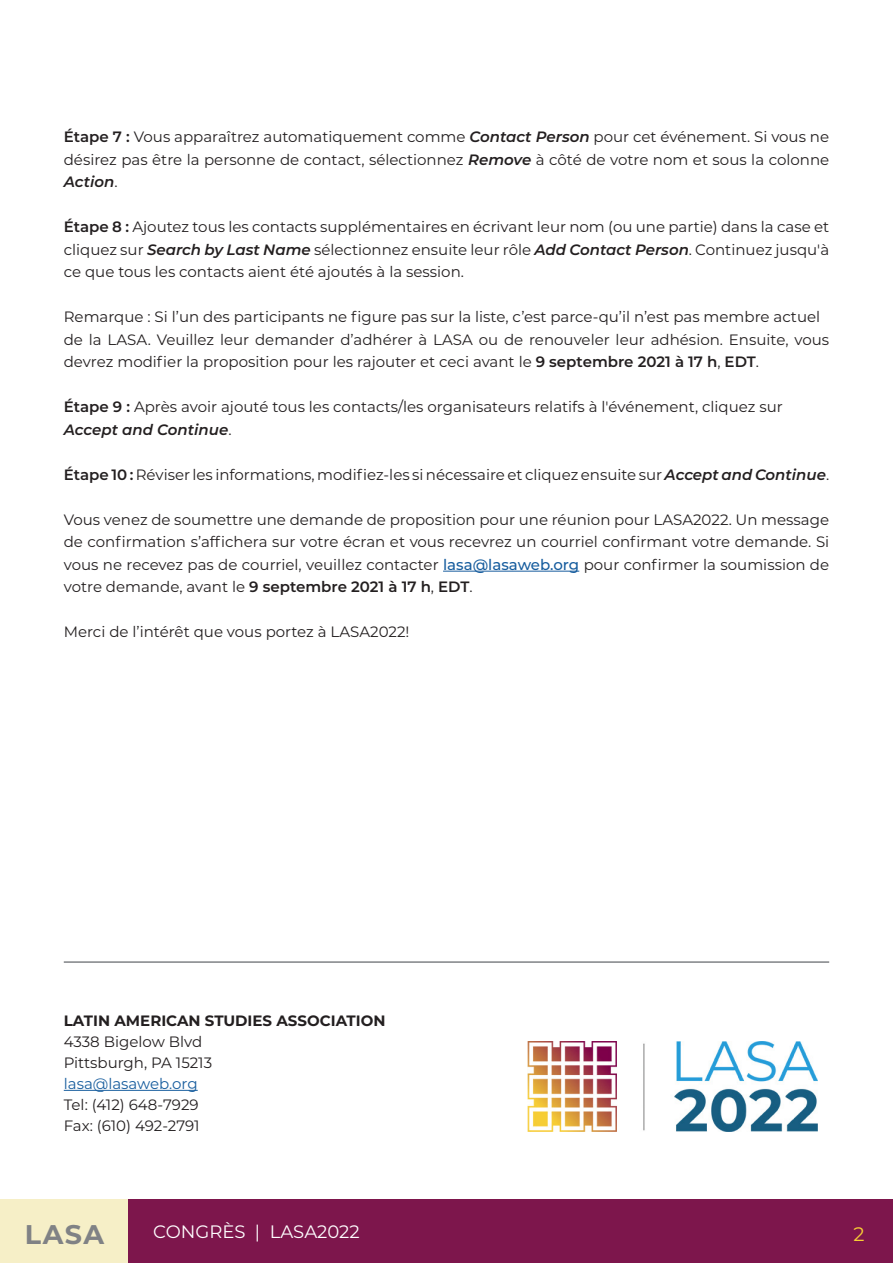
<style>
.page{position:relative;width:893px;height:1263px;background:#fff}
.page>*{position:absolute;margin:0;border:0;box-sizing:border-box;transform-origin:0 0}
.t1{font:700 27px "Montserrat";color:#808285}
.t2{font:19.5px "Montserrat";color:#f8ce34}
.t3{font:18px "Montserrat";color:#fff}
.Cuerpo_de_texto{font:15px/22.5px "Montserrat";color:#231f20;text-align:justify}
.Cuerpo_de_texto_resa{font:700 15px "Montserrat";color:#231f20}
.t4{font:italic 600 15px "Montserrat";color:#231f20}
.Cuerpo_de_texto-2{font:15px "Montserrat";color:#175d9e}
.s1{font-weight:600}
.s2{font-weight:600;font-style:italic}
.s3{font-weight:400;font-style:normal}
.s4{font-weight:500;color:#175d9e}
</style>
<div class="page">
<div style="left:0;top:1199px;width:129px;height:64px;background:#f6efc7"></div>
<div style="left:129px;top:1199px;width:764px;height:64px;background:#7d164c"></div>
<hr style="left:443px;top:571px;width:136px;height:1px;background:#175d9e">
<hr style="left:64px;top:1090px;width:134px;height:1px;background:#175d9e">
<hr style="left:64px;top:961px;width:765px;height:2px;background:#808285">
<img style="left:527px;top:1042px;width:291px;height:89px">
<p class="Cuerpo_de_texto" style="left:64px;top:125px;width:767px"><span class="s1">Étape 7 :</span> Vous apparaîtrez automatiquement comme <span class="s2">Contact Person</span> pour cet événement. Si vous ne désirez pas être la personne de contact, sélectionnez <span class="s2">Remove</span> à côté de votre nom et sous la colonne <span class="s2">Action</span>.</p>
<p class="Cuerpo_de_texto" style="left:64px;top:215px;width:767px"><span class="s1">Étape 8 :</span> Ajoutez tous les contacts supplémentaires en écrivant leur nom (ou une partie) dans la case et cliquez sur <span class="s2">Search by Last Name</span> sélectionnez ensuite leur rôle <span class="s2">Add Contact Person</span>. Continuez jusqu'à ce que tous les contacts aient été ajoutés à la session.</p>
<p class="Cuerpo_de_texto" style="left:64px;top:305px;width:758px">Remarque : Si l’un des participants ne figure pas sur la liste, c’est parce-qu’il n’est pas membre actuel</p>
<p class="Cuerpo_de_texto" style="left:64px;top:327px;width:767px">de la LASA. Veuillez leur demander d’adhérer à LASA ou de renouveler leur adhésion. Ensuite, vous devrez modifier la proposition pour les rajouter et ceci avant le <span class="s1">9 septembre 2021 à 17 h</span>, <span class="s1">EDT</span>.</p>
<p class="Cuerpo_de_texto" style="left:64px;top:395px;width:720px"><span class="s1">Étape 9 :</span> Après avoir ajouté tous les contacts/les organisateurs relatifs à l'événement, cliquez sur</p>
<p class="t4" style="left:64px;top:419px;width:169px">Accept and Continue<span class="s3">.</span></p>
<p class="Cuerpo_de_texto" style="left:64px;top:462px;width:767px"><span class="s1">Étape 10 :</span> Réviser les informations, modifiez-les si nécessaire et cliquez ensuite sur <span class="s2">Accept and Continue</span>.</p>
<p class="Cuerpo_de_texto" style="left:64px;top:507px;width:767px">Vous venez de soumettre une demande de proposition pour une réunion pour LASA2022. Un message de confirmation s’affichera sur votre écran et vous recevrez un courriel confirmant votre demande. Si vous ne recevez pas de courriel, veuillez contacter <span class="s4">lasa@lasaweb.org</span> pour confirmer la soumission de votre demande, avant le <span class="s1">9 septembre 2021 à 17 h</span>, <span class="s1">EDT</span>.</p>
<p class="Cuerpo_de_texto" style="left:64px;top:620px;width:347px">Merci de l’intérêt que vous portez à LASA2022!</p>
<p class="Cuerpo_de_texto_resa" style="left:64px;top:1010px;width:323px">LATIN AMERICAN STUDIES ASSOCIATION</p>
<p class="Cuerpo_de_texto" style="left:64px;top:1030px;width:140px">4338 Bigelow Blvd</p>
<p class="Cuerpo_de_texto" style="left:64px;top:1051px;width:150px">Pittsburgh, PA 15213</p>
<p class="Cuerpo_de_texto-2" style="left:64px;top:1073px;width:135px">lasa@lasaweb.org</p>
<p class="Cuerpo_de_texto" style="left:64px;top:1093px;width:136px">Tel: (412) 648-7929</p>
<p class="Cuerpo_de_texto" style="left:64px;top:1114px;width:137px">Fax: (610) 492-2791</p>
<h1 class="t1" style="left:25px;top:1215px;width:81px">LASA</h1>
<p class="t3" style="left:153px;top:1219px;width:208px">CONGRÈS | LASA2022</p>
<h2 class="t2" style="left:853px;top:1220px;width:13px">2</h2>
</div>
